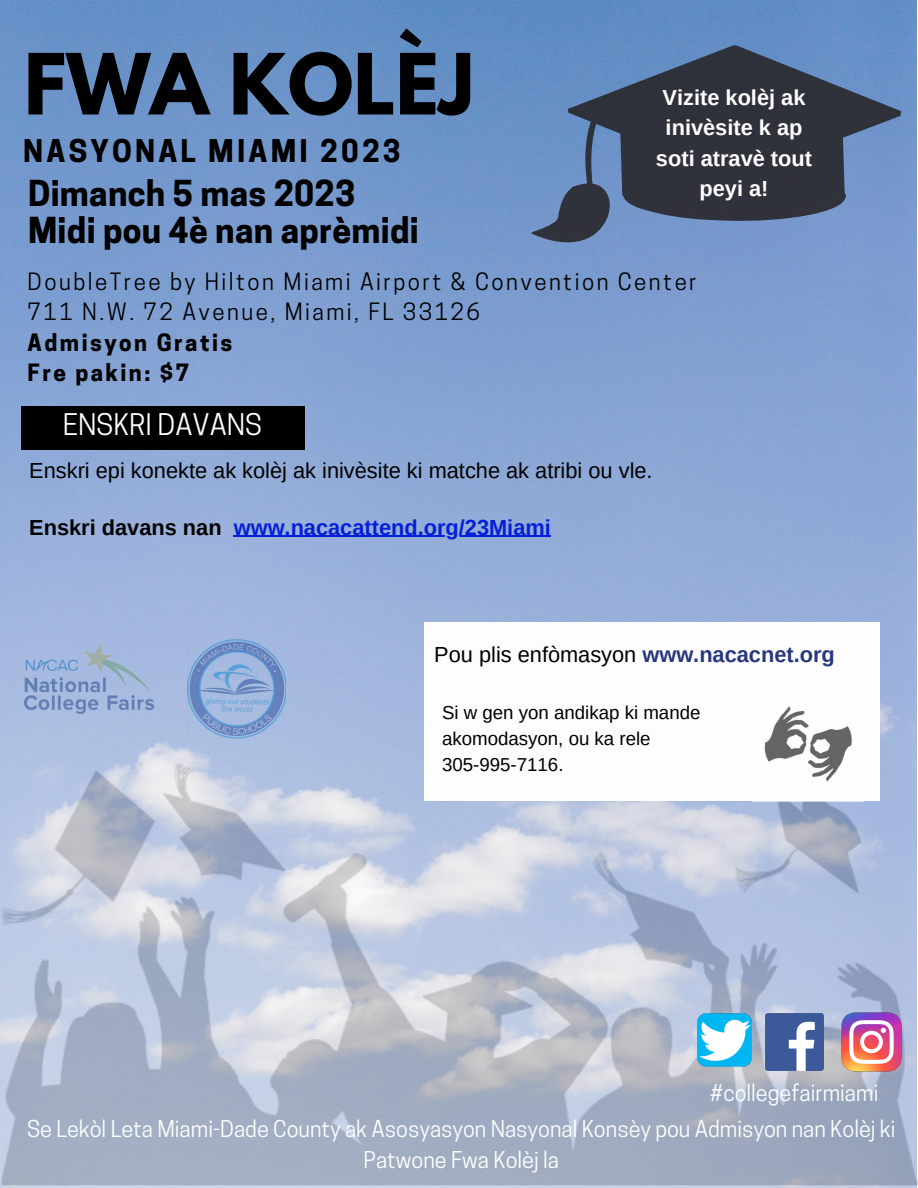
<style>
.page{position:relative;width:918px;height:1188px;background:#fff}
.page>*{position:absolute;margin:0;border:0;box-sizing:border-box;transform-origin:0 0}
.t1{font:700 74.7px "League Spartan";color:#000}
.t2{font:700 33.6px/37.2px "Cooper Hewitt";letter-spacing:.01em;color:#000}
.t3{font:700 29.4px "Cooper Hewitt";letter-spacing:.11em;color:#000}
.t4{font:28.05px "Cooper Hewitt";color:#fff}
.t5{font:22.35px/30.3px "Cooper Hewitt";letter-spacing:.11em;color:#000}
.t6{font:700 22.35px/30.3px "Cooper Hewitt";letter-spacing:.11em;color:#000}
.t7{font:21.75px/30.3px "Cooper Hewitt";color:#fff;text-align:center}
.t8{font:21.75px "Arimo";color:#000}
.t9{font:700 21.75px/30.3px "Arimo";color:#fff;text-align:center}
.t10{font:700 21.75px "Arimo";color:#041fd8}
.t11{font:18.75px/25.8px "Arimo";color:#000}
.s1{color:#000}
.s2{font-weight:700;color:#28377d}
</style>
<div class="page">
<img style="left:0;top:0;width:916px;height:1188px">
<svg style="left:531px;top:45px;width:370px;height:198px;background:#4c5f7d"></svg>
<div style="left:21px;top:406px;width:283px;height:43px;background:#000"></div>
<hr style="left:234px;top:536px;width:317px;height:1px;background:#041fd8">
<div style="left:425px;top:622px;width:455px;height:179px;background:#fff"></div>
<img style="left:697px;top:1012px;width:55px;height:55px">
<img style="left:765px;top:1012px;width:59px;height:60px">
<img style="left:842px;top:1012px;width:59px;height:60px">
<img style="left:764px;top:706px;width:88px;height:76px">
<h1 class="t1" style="left:24px;top:47px;width:451px">FWA KOLÈJ</h1>
<h3 class="t3" style="left:23px;top:140px;width:379px">NASYONAL MIAMI 2023</h3>
<h2 class="t2" style="left:28px;top:179px;width:392px">Dimanch 5 mas 2023<br>Midi pou 4è nan aprèmidi</h2>
<p class="t9" style="left:656px;top:82px;width:158px">Vizite kolèj ak inivèsite k ap soti atravè tout peyi a!</p>
<p class="t5" style="left:28px;top:269px;width:671px">DoubleTree by Hilton Miami Airport &amp; Convention Center<br>711 N.W. 72 Avenue, Miami, FL 33126</p>
<p class="t6" style="left:28px;top:330px;width:206px">Admisyon Gratis<br>Fre pakin: $7</p>
<p class="t4" style="left:63px;top:414px;width:201px">ENSKRI DAVANS</p>
<p class="t8" style="left:29px;top:458px;width:625px">Enskri epi konekte ak kolèj ak inivèsite ki matche ak atribi ou vle.</p>
<p class="t10" style="left:29px;top:515px;width:523px"><span class="s1">Enskri davans nan</span> www.nacacattend.org/23Miami</p>
<p class="t8" style="left:434px;top:643px;width:402px">Pou plis enfòmasyon <span class="s2">www.nacacnet.org</span></p>
<p class="t11" style="left:442px;top:700px;width:260px">Si w gen yon andikap ki mande akomodasyon, ou ka rele<br>305-995-7116.</p>
<p class="t7" style="left:710px;top:1081px;width:170px">#collegefairmiami</p>
<p class="t7" style="left:27px;top:1117px;width:870px">Se Lekòl Leta Miami-Dade County ak Asosyasyon Nasyonal Konsèy pou Admisyon nan Kolèj ki<br>Patwone Fwa Kolèj la</p>
</div>
